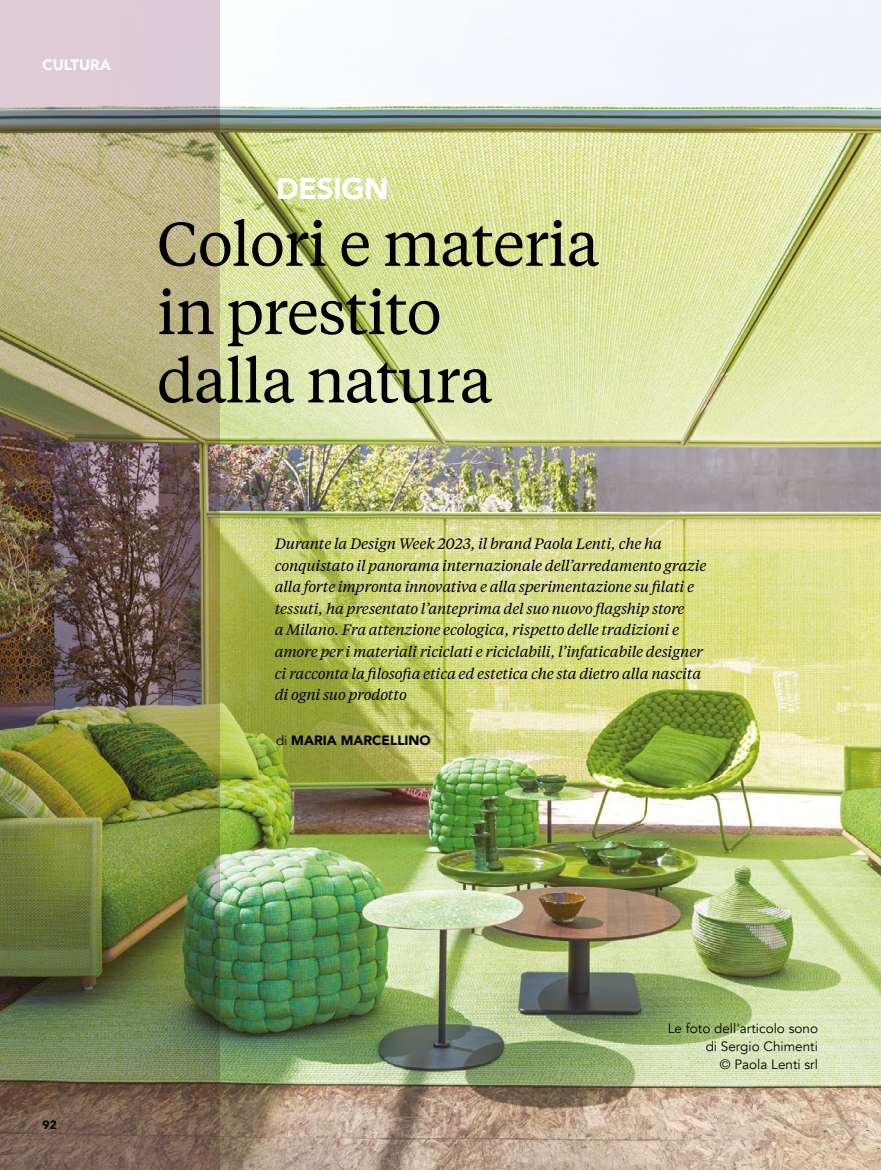
<style>
.page{position:relative;width:881px;height:1170px;background:#fff}
.page>*{position:absolute;margin:0;border:0;box-sizing:border-box;transform-origin:0 0}
.t1{font:61.5px/68.2px "Tiempos Text";letter-spacing:-.02em;color:#000}
.t2{font:900 30px "Avenir";letter-spacing:-.02em;color:#fff}
.t3{font:italic 15px/21.6px "Tiempos Text";letter-spacing:-.015em;color:#000}
.t4{font:900 15px "Avenir";color:#fff}
.t5{font:13.5px/18px "Avenir";color:#000;text-align:right}
.t6{font:900 13.5px "Avenir";color:#000}
.t7{font:900 12px "Avenir";color:#000}
.s1{font-weight:400}
</style>
<div class="page">
<img style="left:220px;top:0;width:660px;height:1169px">
<img style="left:0;top:0;width:220px;height:1169px">
<p class="t4" style="left:42px;top:51px;width:70px">CULTURA</p>
<h2 class="t2" style="left:276px;top:162px;width:114px">DESIGN</h2>
<h1 class="t1" style="left:157px;top:207px;width:444px">Colori e materia in prestito<br>dalla natura</h1>
<p class="t3" style="left:275px;top:532px;width:433px">Durante la Design Week 2023, il brand Paola Lenti, che ha conquistato il panorama internazionale dell’arredamento grazie alla forte impronta innovativa e alla sperimentazione su filati e tessuti, ha presentato l’anteprima del suo nuovo flagship store<br>a Milano. Fra attenzione ecologica, rispetto delle tradizioni e amore per i materiali riciclati e riciclabili, l’infaticabile designer ci racconta la filosofia etica ed estetica che sta dietro alla nascita di ogni suo prodotto</p>
<p class="t6" style="left:276px;top:728px;width:156px"><span class="s1">di</span> MARIA MARCELLINO</p>
<p class="t7" style="left:43px;top:1114px;width:16px">92</p>
<p class="t5" style="left:667px;top:1019px;width:151px">Le foto dell'articolo sono di Sergio Chimenti<br>© Paola Lenti srl</p>
</div>
